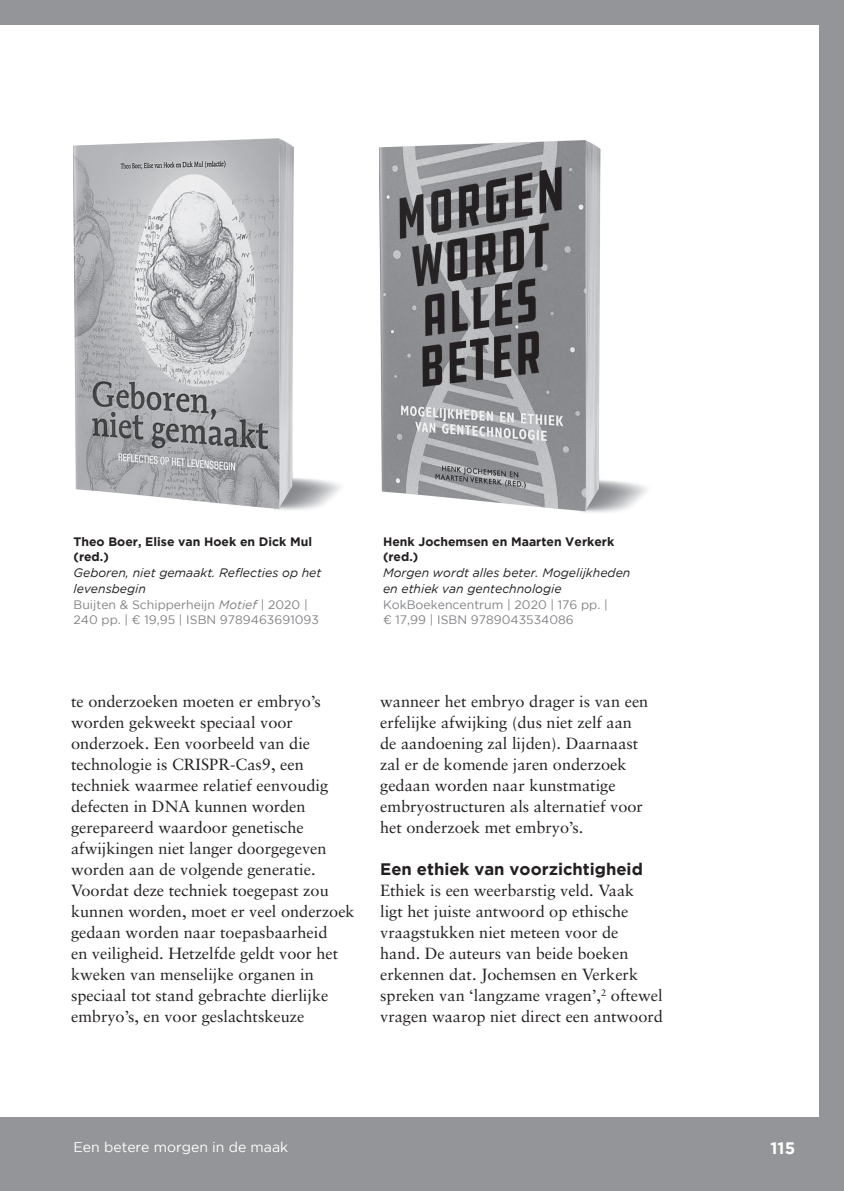
<style>
.page{position:relative;width:844px;height:1191px;background:#fff}
.page>*{position:absolute;margin:0;border:0;box-sizing:border-box;transform-origin:0 0}
.t1{font:700 16.62px "Gotham";color:#231f20}
.t2{font:700 16.62px "Gotham";color:#fff}
.t3{font:16.1px/21px "Sabon LT";color:#231f20}
.t4{font:14px "Gotham";color:#fff}
.t5{font:12.25px/15.8px "Gotham";color:#808285}
.t6{font:700 12.25px/15.8px "Gotham";color:#231f20}
.t7{font:italic 12.25px/15.8px "Gotham";color:#231f20}
.s1{font-style:italic;color:#231f20}
.s2{font-style:italic}
</style>
<div class="page">
<img style="left:74px;top:138px;width:266px;height:372px">
<img style="left:379px;top:140px;width:268px;height:373px">
<div style="left:0;top:1117px;width:843px;height:74px;background:#939598"></div>
<div style="left:0;top:0;width:843px;height:24px;background:#939598"></div>
<div style="left:819px;top:0;width:24px;height:1191px;background:#939598"></div>
<p class="t6" style="left:74px;top:533px;width:240px">Theo Boer, Elise van Hoek en Dick Mul (red.)</p>
<p class="t5" style="left:74px;top:564px;width:249px"><span class="s1">Geboren, niet gemaakt. Reflecties op het levensbegin<br></span>Buijten &amp; Schipperheijn <span class="s2">Motief</span> | 2020 |<br>240 pp. | ¤ 19,95 | ISBN 9789463691093</p>
<p class="t6" style="left:383px;top:533px;width:233px">Henk Jochemsen en Maarten Verkerk (red.)</p>
<p class="t7" style="left:383px;top:565px;width:249px">Morgen wordt alles beter. Mogelijkheden en ethiek van gentechnologie</p>
<p class="t5" style="left:383px;top:596px;width:226px">KokBoekencentrum | 2020 | 176 pp. | ¤ 17,99 | ISBN 9789043534086</p>
<p class="t3" style="left:71px;top:691px;width:285px">te onderzoeken moeten er embryo’s worden gekweekt speciaal voor onderzoek. Een voorbeeld van die technologie is CRISPR-Cas9, een techniek waarmee relatief eenvoudig defecten in DNA kunnen worden gerepareerd waardoor genetische afwijkingen niet langer doorgegeven worden aan de volgende generatie.<br>Voordat deze techniek toegepast zou kunnen worden, moet er veel onderzoek gedaan worden naar toepasbaarheid<br>en veiligheid. Hetzelfde geldt voor het kweken van menselijke organen in speciaal tot stand gebrachte dierlijke embryo’s, en voor geslachtskeuze</p>
<p class="t3" style="left:380px;top:691px;width:269px">wanneer het embryo drager is van een erfelijke afwijking (dus niet zelf aan de aandoening zal lijden). Daarnaast zal er de komende jaren onderzoek gedaan worden naar kunstmatige embryostructuren als alternatief voor het onderzoek met embryo’s.</p>
<p class="t1" style="left:380px;top:860px;width:264px">Een ethiek van voorzichtigheid</p>
<p class="t3" style="left:380px;top:880px;width:284px">Ethiek is een weerbarstig veld. Vaak<br>ligt het juiste antwoord op ethische vraagstukken niet meteen voor de<br>hand. De auteurs van beide boeken erkennen dat. Jochemsen en Verkerk spreken van ‘langzame vragen’,<sup>2</sup> oftewel vragen waarop niet direct een antwoord</p>
<p class="t4" style="left:73px;top:1138px;width:216px">Een betere morgen in de maak</p>
<p class="t2" style="left:770px;top:1138px;width:26px">115</p>
</div>
